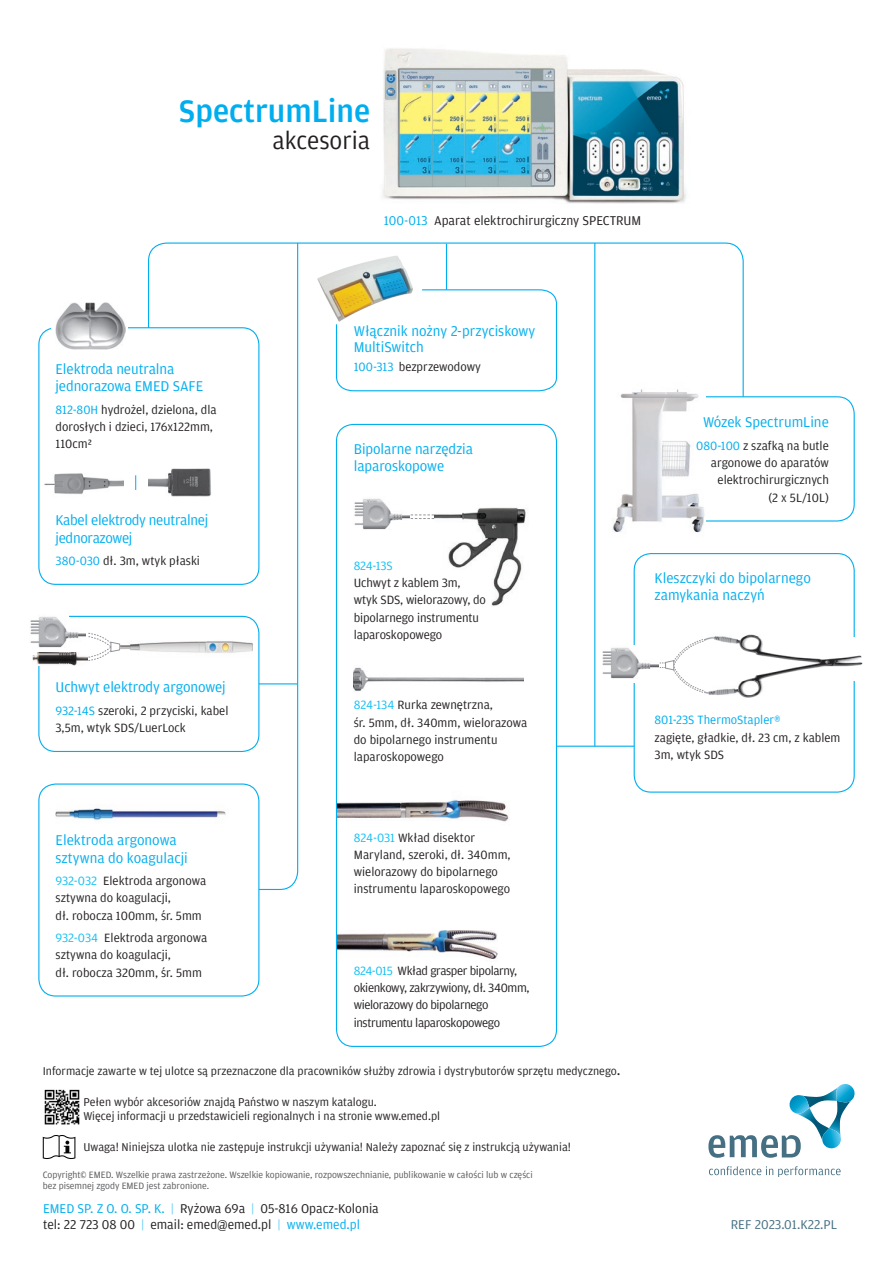
<style>
.page{position:relative;width:893px;height:1263px;background:#fff}
.page>*{position:absolute;margin:0;border:0;box-sizing:border-box;transform-origin:0 0}
.t1{font:500 33px "Amplitude CE";color:#00aeef}
.t2{font:25.5px "Amplitude CE";color:#231f20}
.hi_sub{font:15px/17.2px "Amplitude Pl";color:#00aeef}
.Paragraph_Style_1{font:15px/17.2px "Amplitude Pl";letter-spacing:-.005em;color:#00aeef}
.hi_sub-2{font:15px/17.2px "Amplitude Pl";letter-spacing:-.02em;color:#00aeef}
.t3{font:13.5px "Amplitude Pl";color:#231f20}
.t4{font:13.5px "Amplitude Pl";color:#456f82}
.acc_table_eng{font:12.75px/17.2px "Amplitude Pl";color:#231f20}
.t5{font:12.75px/17.2px "Amplitude CE";color:#231f20}
.table_headers{font:12.75px/17.2px "Amplitude Pl";color:#231f20}
.acc_table_eng-2{font:12.75px/17.2px "Amplitude Pl";letter-spacing:-.03em;color:#231f20}
.hi_sub-3{font:12.75px "Amplitude Pl";color:#231f20}
.t6{font:12px "Amplitude CE";color:#231f20}
.t7{font:12px/14.4px "Amplitude Pl";color:#231f20}
.t8{font:9.75px/11.7px "Amplitude CE";color:#57585a}
.s1{color:#00aeef}
.s2{color:#15c0f2}
.s3{font-size:15px}
.s4{color:#6bcff6}
</style>
<div class="page">
<img style="left:383px;top:48px;width:303px;height:156px">
<svg style="left:148px;top:242px;width:596px;height:165px"></svg>
<svg style="left:236px;top:242px;width:63px;height:648px"></svg>
<hr style="left:446px;top:244px;width:1px;height:46px;background:#00aeef">
<hr style="left:237px;top:683px;width:61px;height:1px;background:#00aeef">
<hr style="left:594px;top:243px;width:1px;height:503px;background:#00aeef">
<hr style="left:557px;top:746px;width:78px;height:1px;background:#00aeef">
<div style="left:39px;top:784px;width:220px;height:212px;background:#fff;border-radius:17px"></div>
<div style="left:38px;top:783px;width:221px;height:213px;border:1px solid #00aeef;border-radius:17px"></div>
<img style="left:56px;top:808px;width:170px;height:12px">
<div style="left:38px;top:327px;width:221px;height:258px;border:1px solid #00aeef;border-radius:17px"></div>
<div style="left:51px;top:299px;width:76px;height:53px;background:#fff"></div>
<img style="left:56px;top:302px;width:69px;height:47px">
<img style="left:148px;top:468px;width:63px;height:29px">
<img style="left:45px;top:473px;width:78px;height:21px">
<svg style="left:135px;top:475px;width:1px;height:15px"></svg>
<div style="left:39px;top:616px;width:220px;height:135px;background:#fff;border-radius:17px"></div>
<div style="left:38px;top:616px;width:221px;height:136px;border:1px solid #00aeef;border-radius:17px"></div>
<img style="left:33px;top:652px;width:55px;height:13px">
<svg style="left:88px;top:633px;width:32px;height:28px"></svg>
<img style="left:120px;top:641px;width:133px;height:12px">
<img style="left:68px;top:632px;width:18px;height:7px">
<img style="left:30px;top:616px;width:38px;height:36px">
<svg style="left:308px;top:249px;width:250px;height:143px"></svg>
<img style="left:310px;top:249px;width:112px;height:75px">
<div style="left:336px;top:424px;width:221px;height:623px;border:1px solid #00aeef;border-radius:17px"></div>
<img style="left:354px;top:667px;width:169px;height:24px">
<img style="left:337px;top:791px;width:172px;height:37px">
<img style="left:337px;top:930px;width:160px;height:32px">
<img style="left:435px;top:508px;width:56px;height:60px">
<img style="left:491px;top:507px;width:35px;height:99px">
<img style="left:354px;top:498px;width:56px;height:32px">
<svg style="left:411px;top:514px;width:23px;height:5px"></svg>
<div style="left:634px;top:397px;width:220px;height:124px;background:#fff;border-radius:17px"></div>
<div style="left:634px;top:396px;width:221px;height:125px;border:1px solid #00aeef;border-radius:17px"></div>
<img style="left:609px;top:356px;width:97px;height:177px">
<div style="left:634px;top:553px;width:221px;height:240px;border:1px solid #00aeef;border-radius:17px"></div>
<img style="left:602px;top:645px;width:56px;height:37px">
<img style="left:705px;top:634px;width:58px;height:64px">
<img style="left:704px;top:637px;width:159px;height:44px">
<svg style="left:660px;top:639px;width:44px;height:54px"></svg>
<svg style="left:709px;top:1166px;width:132px;height:10px"></svg>
<svg style="left:708px;top:1084px;width:147px;height:74px"></svg>
<svg style="left:43px;top:1135px;width:32px;height:24px"></svg>
<img style="left:44px;top:1089px;width:36px;height:36px">
<p class="t1" style="left:179px;top:92px;width:193px">SpectrumLine</p>
<p class="t2" style="left:272px;top:126px;width:99px">akcesoria</p>
<p class="t3" style="left:384px;top:213px;width:259px"><span class="s1">100-013</span> Aparat elektrochirurgiczny SPECTRUM</p>
<p class="Paragraph_Style_1" style="left:56px;top:361px;width:149px">Elektroda neutralna jednorazowa EMED SAFE</p>
<p class="table_headers" style="left:56px;top:401px;width:163px"><span class="s1">812-80H</span> hydrożel, dzielona, dla dorosłych i dzieci, 176x122mm,<br>110cm²</p>
<p class="hi_sub-2" style="left:56px;top:512px;width:154px">Kabel elektrody neutralnej jednorazowej</p>
<p class="acc_table_eng" style="left:56px;top:552px;width:146px"><span class="s1">380-030</span> dł. 3m, wtyk płaski</p>
<p class="Paragraph_Style_1" style="left:56px;top:679px;width:172px">Uchwyt elektrody argonowej</p>
<p class="table_headers" style="left:56px;top:702px;width:174px"><span class="s1">932-14S</span> szeroki, 2 przyciski, kabel<br>3,5m, wtyk SDS/LuerLock</p>
<p class="hi_sub" style="left:56px;top:832px;width:134px">Elektroda argonowa sztywna do koagulacji</p>
<p class="acc_table_eng" style="left:56px;top:872px;width:152px"><span class="s2">932-032</span> Elektroda argonowa sztywna do koagulacji,<br>dł. robocza 100mm, śr. 5mm</p>
<p class="acc_table_eng" style="left:56px;top:929px;width:153px"><span class="s2">932-034</span> Elektroda argonowa sztywna do koagulacji,<br>dł. robocza 320mm, śr. 5mm</p>
<p class="hi_sub" style="left:354px;top:323px;width:183px;line-height:15.8px">Włącznik nożny 2-przyciskowy<br>MultiSwitch</p>
<p class="hi_sub-3" style="left:354px;top:360px;width:129px"><span class="s1">100-313</span> bezprzewodowy</p>
<p class="Paragraph_Style_1" style="left:354px;top:441px;width:121px">Bipolarne narzędzia laparoskopowe</p>
<p class="t5" style="left:354px;top:557px;width:134px"><span class="s2">824-13S<br></span>Uchwyt z kablem 3m, wtyk SDS, wielorazowy, do bipolarnego instrumentu laparoskopowego</p>
<p class="t5" style="left:354px;top:696px;width:141px"><span class="s2">824-134</span> Rurka zewnętrzna,</p>
<p class="t5" style="left:354px;top:714px;width:175px">śr. 5mm, dł. 340mm, wielorazowa</p>
<p class="t5" style="left:354px;top:731px;width:145px">do bipolarnego instrumentu</p>
<p class="t5" style="left:354px;top:748px;width:92px">laparoskopowego</p>
<p class="acc_table_eng" style="left:354px;top:829px;width:123px"><span class="s2">824-031</span> Wkład disektor</p>
<p class="acc_table_eng" style="left:354px;top:846px;width:158px">Maryland, szeroki, dł. 340mm,</p>
<p class="acc_table_eng" style="left:354px;top:863px;width:146px">wielorazowy do bipolarnego</p>
<p class="acc_table_eng" style="left:354px;top:880px;width:158px">instrumentu laparoskopowego</p>
<p class="acc_table_eng-2" style="left:354px;top:962px;width:177px"><span class="s2">824-015</span> Wkład grasper bipolarny, okienkowy, zakrzywiony, dł. 340mm, wielorazowy do bipolarnego instrumentu laparoskopowego</p>
<p class="t6" style="left:43px;top:1064px;width:579px">Informacje zawarte w tej ulotce są przeznaczone dla pracowników służby zdrowia i dystrybutorów sprzętu medycznego<span class="s3">.</span></p>
<p class="t7" style="left:83px;top:1094px;width:358px">Pełen wybór akcesoriów znajdą Państwo w naszym katalogu.<br>Więcej informacji u przedstawicieli regionalnych i na stronie www.emed.pl</p>
<p class="t6" style="left:83px;top:1139px;width:489px">Uwaga! Niniejsza ulotka nie zastępuje instrukcji używania! Należy zapoznać się z instrukcją używania!</p>
<p class="t8" style="left:43px;top:1168px;width:491px">Copyright© EMED. Wszelkie prawa zastrzeżone. Wszelkie kopiowanie, rozpowszechnianie, publikowanie w całości lub w części bez pisemnej zgody EMED jest zabronione.</p>
<p class="t3" style="left:43px;top:1201px;width:337px"><span class="s1">EMED SP. Z O. O. SP. K.</span> <span class="s4">|</span> Ryżowa 69a <span class="s4">|</span> 05-816 Opacz-Kolonia</p>
<p class="t3" style="left:43px;top:1217px;width:318px">tel: 22 723 08 00 <span class="s4">|</span> email: emed@emed.pl <span class="s4">|</span> <span class="s1">www.emed.pl</span></p>
<p class="hi_sub" style="left:703px;top:414px;width:127px">Wózek SpectrumLine</p>
<p class="acc_table_eng" style="left:696px;top:437px;width:134px;text-align:right"><span class="s1">080-100</span> z szafką na butle argonowe do aparatów elektrochirurgicznych<br>(2 x 5L/10L)</p>
<p class="hi_sub" style="left:654px;top:569px;width:158px">Kleszczyki do bipolarnego zamykania naczyń</p>
<p class="t5" style="left:654px;top:711px;width:187px"><span class="s1">801-23S ThermoStapler®<br></span>zagięte, gładkie, dł. 23 cm, z kablem<br>3m, wtyk SDS</p>
<p class="t4" style="left:731px;top:1217px;width:108px">REF 2023.01.K22.PL</p>
</div>
